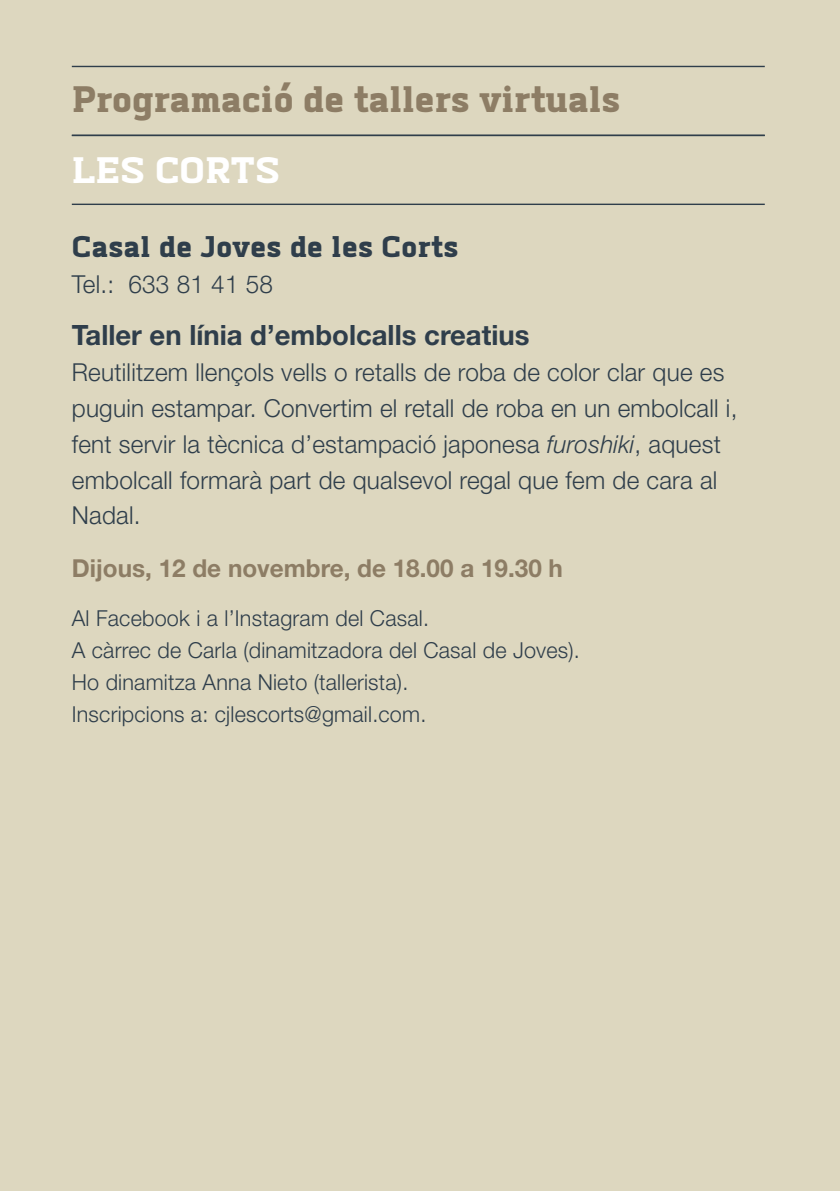
<style>
.page{position:relative;width:840px;height:1191px;background:#fff}
.page>*{position:absolute;margin:0;border:0;box-sizing:border-box;transform-origin:0 0}
.t1{font:900 46.8px "Abula";color:#8d7d65}
.t2{font:900 46.8px "Abula";color:#fff}
.t3{font:900 38px "Abula";letter-spacing:.01em;color:#2f3e4b}
.t4{font:700 28px "Helvetica Neue";color:#2f3e4b}
.t5{font:300 24.8px/35.8px "Helvetica Neue";letter-spacing:.01em;color:#2f3e4b}
.t6{font:700 24.8px "Helvetica Neue";color:#8d7d65}
.t7{font:300 22px/32px "Helvetica Neue";letter-spacing:.01em;color:#2f3e4b}
.s1{font-style:italic}
</style>
<div class="page">
<div style="left:0;top:0;width:839px;height:1191px;background:#ddd7bf"></div>
<hr style="left:72px;top:66px;width:692px;height:1px;background:#2f3e4b">
<hr style="left:72px;top:135px;width:692px;height:1px;background:#2f3e4b">
<hr style="left:72px;top:204px;width:692px;height:1px;background:#2f3e4b">
<h1 class="t1" style="left:72px;top:73px;width:549px">Programació de tallers virtuals</h1>
<h1 class="t2" style="left:72px;top:144px;width:210px">LES CORTS</h1>
<h2 class="t3" style="left:72px;top:225px;width:388px">Casal de Joves de les Corts</h2>
<p class="t5" style="left:72px;top:265px;width:202px">Tel.: 633 81 41 58</p>
<p class="t4" style="left:72px;top:318px;width:459px">Taller en línia d’embolcalls creatius</p>
<p class="t5" style="left:72px;top:354px;width:666px">Reutilitzem llençols vells o retalls de roba de color clar que es puguin estampar. Convertim el retall de roba en un embolcall i, fent servir la tècnica d’estampació japonesa <span class="s1">furoshiki</span>, aquest embolcall formarà part de qualsevol regal que fem de cara al Nadal.</p>
<p class="t6" style="left:72px;top:553px;width:492px">Dijous, 12 de novembre, de 18.00 a 19.30 h</p>
<p class="t7" style="left:72px;top:602px;width:509px">Al Facebook i a l’Instagram del Casal.<br>A càrrec de Carla (dinamitzadora del Casal de Joves).<br>Ho dinamitza Anna Nieto (tallerista).<br>Inscripcions a: cjlescorts@gmail.com.</p>
</div>
